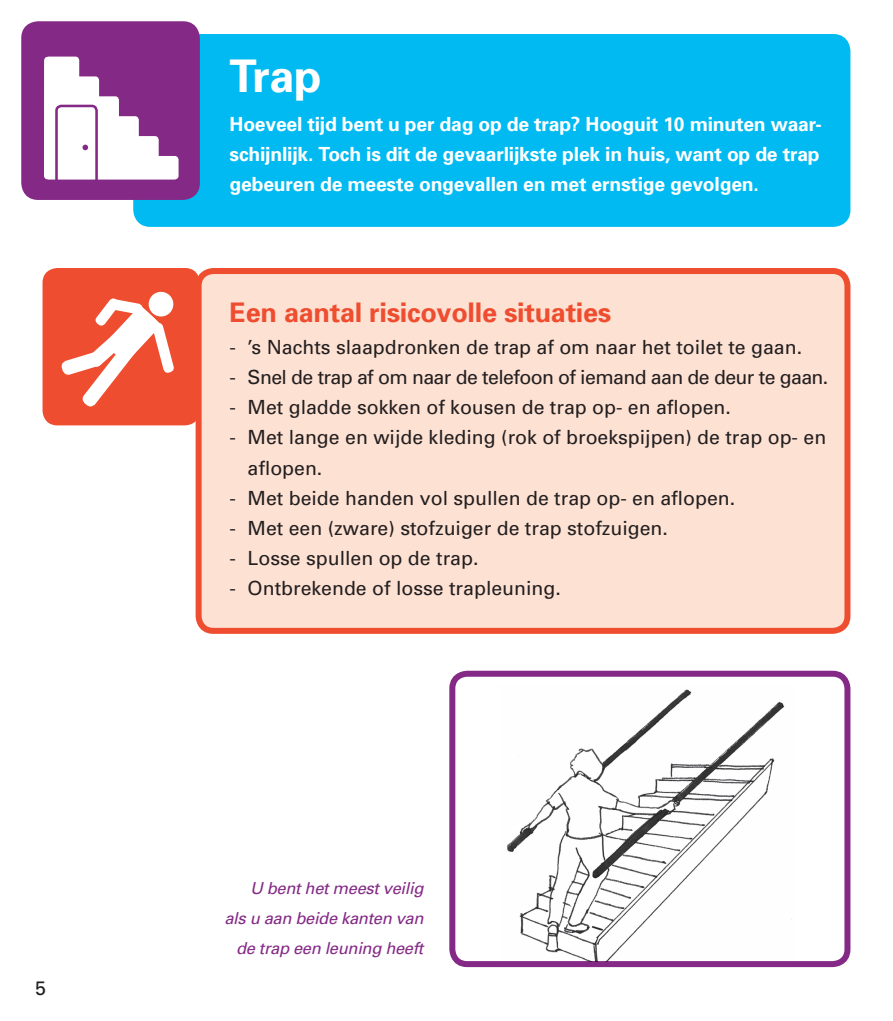
<style>
.page{position:relative;width:893px;height:1021px;background:#fff}
.page>*{position:absolute;margin:0;border:0;box-sizing:border-box;transform-origin:0 0}
.t1{font:700 45px "Univers";color:#fff}
.t2{font:700 27px "Univers";letter-spacing:-.01em;color:#ef4d2f}
.t3{font:19.5px/30px "Univers";color:#231f20}
.t4{font:700 19.5px/30px "Univers";letter-spacing:-.01em;color:#fff;text-align:justify}
.t5{font:19.5px "Univers";letter-spacing:-.03em;color:#231f20}
.t6{font:italic 16.5px/30px "Univers";letter-spacing:-.02em;color:#842985;text-align:right}
</style>
<div class="page">
<div style="left:135px;top:36px;width:713px;height:189px;background:#00baf1;border-radius:15px"></div>
<div style="left:133px;top:34px;width:717px;height:193px;border:4px solid #00baf1;border-radius:15px"></div>
<div style="left:199px;top:271px;width:648px;height:360px;background:#fde1d3;border-radius:15px"></div>
<div style="left:196px;top:268px;width:654px;height:366px;border:6px solid #ef4d2f;border-radius:15px"></div>
<div style="left:449px;top:670px;width:401px;height:297px;border:6px solid #842985;border-radius:15px"></div>
<div style="left:43px;top:268px;width:157px;height:157px;background:#ef4d2f;border-radius:15px"></div>
<svg style="left:61px;top:291px;width:113px;height:116px"></svg>
<div style="left:21px;top:21px;width:179px;height:179px;background:#842985;border-radius:17px"></div>
<svg style="left:44px;top:56px;width:135px;height:124px"></svg>
<img style="left:500px;top:689px;width:293px;height:272px">
<p class="t3" style="left:35px;top:972px;width:12px">5</p>
<h1 class="t1" style="left:230px;top:47px;width:94px">Trap</h1>
<p class="t4" style="left:230px;top:108px;width:594px">Hoeveel tijd bent u per dag op de trap? Hooguit 10 minuten waar&shy;schijnlijk. Toch is dit de gevaarlijkste plek in huis, want op de trap gebeuren de meeste ongevallen en met ernstige gevolgen.</p>
<h2 class="t2" style="left:230px;top:295px;width:383px">Een aantal risicovolle situaties</h2>
<p class="t3" style="left:230px;top:332px;width:574px">- ’s Nachts slaapdronken de trap af om naar het toilet te gaan.</p>
<p class="t5" style="left:230px;top:365px;width:600px">- Snel de trap af om naar de telefoon of iemand aan de deur te gaan.</p>
<p class="t3" style="left:230px;top:392px;width:503px">- Met gladde sokken of kousen de trap op- en aflopen.</p>
<p class="t3" style="left:248px;top:422px;width:580px;text-indent:-18px">- Met lange en wijde kleding (rok of broekspijpen) de trap op- en aflopen.</p>
<p class="t3" style="left:230px;top:482px;width:507px">- Met beide handen vol spullen de trap op- en aflopen.</p>
<p class="t3" style="left:230px;top:512px;width:440px">- Met een (zware) stofzuiger de trap stofzuigen.</p>
<p class="t3" style="left:230px;top:542px;width:250px">- Losse spullen op de trap.</p>
<p class="t3" style="left:230px;top:572px;width:333px">- Ontbrekende of losse trapleuning.</p>
<p class="t6" style="left:224px;top:872px;width:200px">U bent het meest veilig<br>als u aan beide kanten van de trap een leuning heeft</p>
</div>
